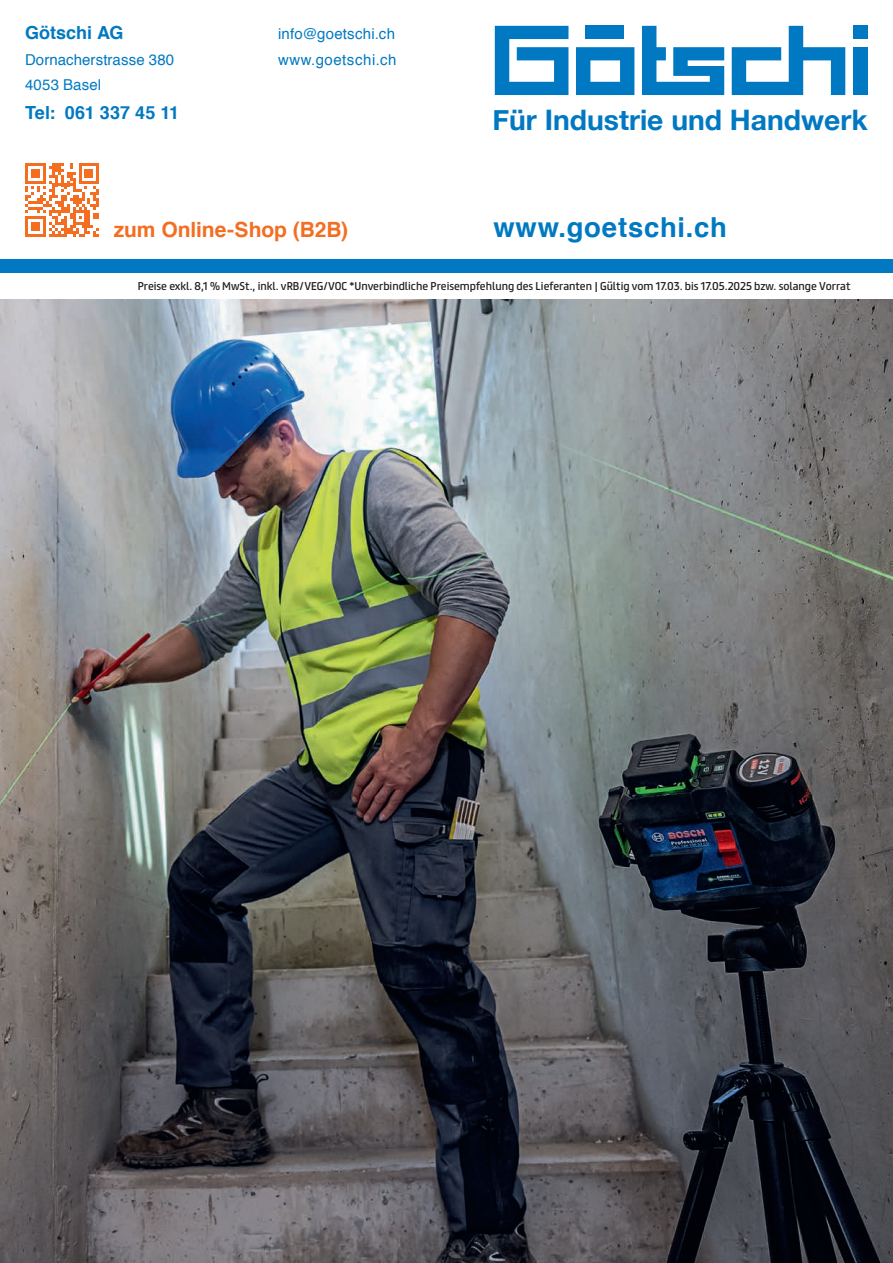
<style>
.page{position:relative;width:893px;height:1263px;background:#fff}
.page>*{position:absolute;margin:0;border:0;box-sizing:border-box;transform-origin:0 0}
.t1{font:700 28.2px "Helvetica Neue";color:#0079c2}
.t2{font:700 27.45px "Helvetica";letter-spacing:.025em;color:#0079c2}
.t3{font:700 21px "Helvetica";letter-spacing:-.005em;color:#f36e21}
.t4{font:700 18px "Helvetica";color:#0079c2}
.t5{font:15px/25.5px "Helvetica";letter-spacing:.01em;color:#0079c2}
.t6{font:10.2px "FS Truman";color:#231f20}
</style>
<div class="page">
<img style="left:0;top:299px;width:893px;height:964px">
<svg style="left:495px;top:26px;width:73px;height:69px"></svg>
<svg style="left:576px;top:47px;width:58px;height:48px"></svg>
<div style="left:585px;top:26px;width:39px;height:13px;background:#0079c2"></div>
<div style="left:853px;top:47px;width:14px;height:48px;background:#0079c2"></div>
<svg style="left:732px;top:26px;width:113px;height:69px"></svg>
<div style="left:853px;top:26px;width:14px;height:13px;background:#0079c2"></div>
<svg style="left:642px;top:26px;width:82px;height:69px"></svg>
<div style="left:0;top:259px;width:893px;height:14px;background:#0079c2"></div>
<svg style="left:25px;top:163px;width:74px;height:74px"></svg>
<h3 class="t4" style="left:25px;top:19px;width:100px">Götschi AG</h3>
<h3 class="t5" style="left:25px;top:47px;width:151px">Dornacherstrasse 380<br>4053 Basel</h3>
<h3 class="t4" style="left:25px;top:98px;width:156px">Tel: 061 337 45 11</h3>
<h3 class="t5" style="left:278px;top:21px;width:120px;line-height:26px">info@goetschi.ch www.goetschi.ch</h3>
<h1 class="t1" style="left:492px;top:98px;width:377px">Für Industrie und Handwerk</h1>
<h3 class="t3" style="left:114px;top:212px;width:236px">zum Online-Shop (B2B)</h3>
<h2 class="t2" style="left:493px;top:205px;width:235px">www.goetschi.ch</h2>
<p class="t6" style="left:138px;top:277px;width:714px">Preise exkl. 8,1 % MwSt., inkl. vRB/VEG/VOC *Unverbindliche Preisempfehlung des Lieferanten | Gültig vom 17.03. bis 17.05.2025 bzw. solange Vorrat</p>
</div>
